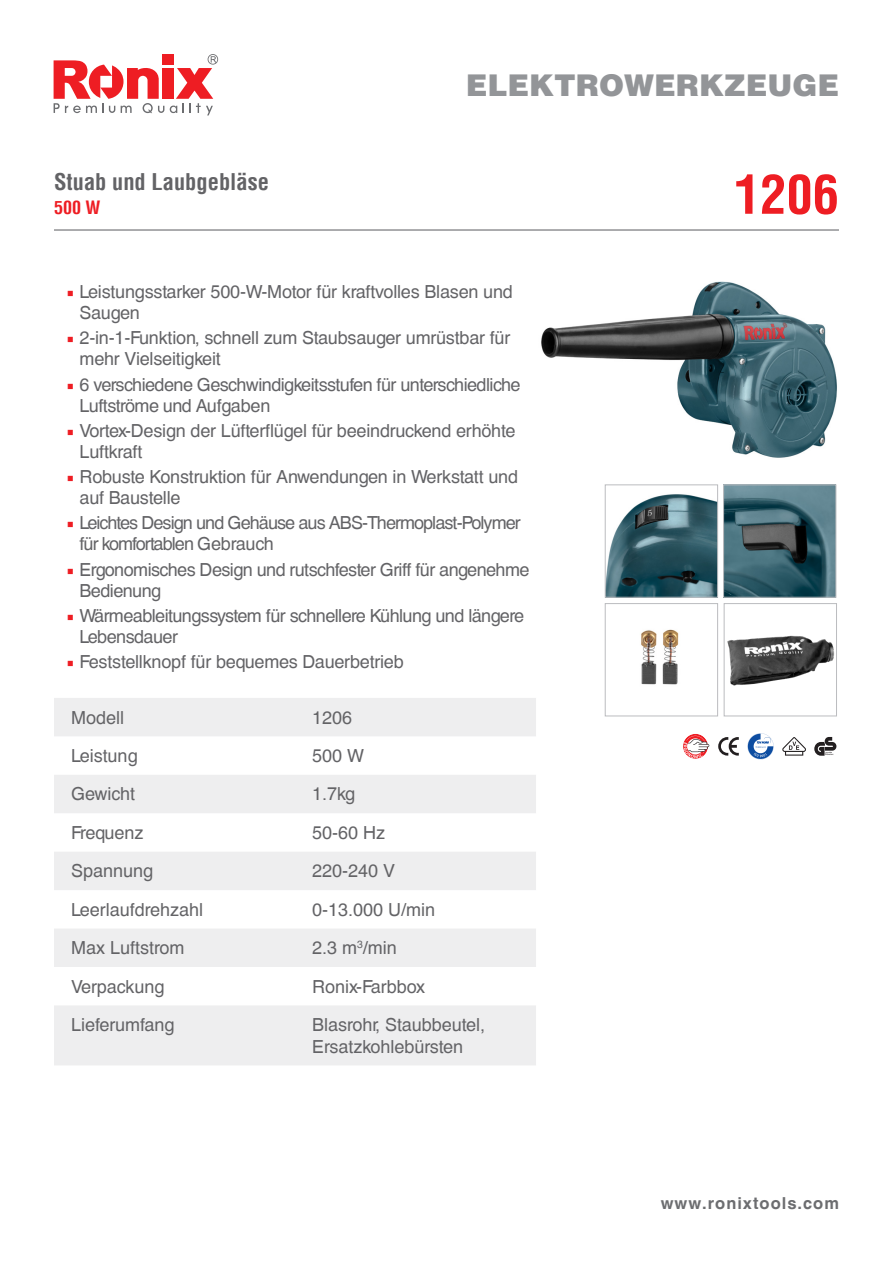
<style>
.page{position:relative;width:893px;height:1263px;background:#fff}
.page>*{position:absolute;margin:0;border:0;box-sizing:border-box;transform-origin:0 0}
.t1{font:700 condensed 52.5px "Helvetica LT";color:#ee1d23}
.t2{font:900 30px "Helvetica LT";color:#939598}
.t3{font:700 condensed 22.5px "Helvetica LT";color:#636366}
.t4{font:18px/21px "Helvetica CE";letter-spacing:-.01em;color:#636366}
.t5{font:18px/21px "Helvetica CE";letter-spacing:-.03em;color:#636366}
.t6{font:18px/21px "Helvetica CE";letter-spacing:-.05em;color:#636366}
.t7{font:700 condensed 18px "Helvetica LT";color:#ee1d23}
.t8{font:700 16.5px "Helvetica CE";letter-spacing:.06em;color:#6c6d70}
.s1{font-family:"Minion Pro";color:#ee1d23}
</style>
<div class="page">
<svg style="left:170px;top:54px;width:48px;height:61px"></svg>
<div style="left:162px;top:68px;width:11px;height:31px;background:#ee1d23"></div>
<svg style="left:54px;top:60px;width:110px;height:53px"></svg>
<div style="left:162px;top:54px;width:11px;height:11px;background:#ee1d23"></div>
<svg style="left:54px;top:698px;width:482px;height:367px;fill:#eeeeef"></svg>
<hr style="left:54px;top:229px;width:785px;height:2px;background:#6c6d70">
<img style="left:541px;top:281px;width:296px;height:177px">
<img style="left:607px;top:494px;width:109px;height:102px">
<div style="left:605px;top:484px;width:113px;height:114px;border:1px solid #bcbdc0"></div>
<img style="left:725px;top:486px;width:109px;height:110px">
<div style="left:723px;top:484px;width:113px;height:114px;border:1px solid #bcbdc0"></div>
<img style="left:727px;top:635px;width:107px;height:51px">
<div style="left:724px;top:603px;width:113px;height:113px;border:1px solid #bcbdc0"></div>
<img style="left:641px;top:629px;width:38px;height:56px">
<div style="left:605px;top:603px;width:113px;height:113px;border:1px solid #bcbdc0"></div>
<svg style="left:747px;top:733px;width:27px;height:26px"></svg>
<svg style="left:683px;top:734px;width:27px;height:25px"></svg>
<svg style="left:718px;top:737px;width:21px;height:19px"></svg>
<svg style="left:782px;top:737px;width:24px;height:19px"></svg>
<svg style="left:814px;top:737px;width:22px;height:19px"></svg>
<p class="t3" style="left:54px;top:167px;width:217px">Stuab und Laubgebläse</p>
<p class="t7" style="left:54px;top:196px;width:48px">500 W</p>
<h2 class="t2" style="left:466px;top:65px;width:375px">ELEKTROWERKZEUGE</h2>
<p class="t1" style="left:734px;top:162px;width:107px">1206</p>
<p class="t4" style="left:80px;top:281px;width:435px;text-indent:-13px"><span class="s1">■</span> Leistungsstarker 500-W-Motor für kraftvolles Blasen und<br>Saugen</p>
<p class="t4" style="left:80px;top:328px;width:432px;text-indent:-13px"><span class="s1">■</span> 2-in-1-Funktion, schnell zum Staubsauger umrüstbar für mehr Vielseitigkeit</p>
<p class="t5" style="left:80px;top:374px;width:443px;text-indent:-13px"><span class="s1">■</span> 6 verschiedene Geschwindigkeitsstufen für unterschiedliche<br>Luftströme und Aufgaben</p>
<p class="t4" style="left:80px;top:420px;width:437px;text-indent:-13px"><span class="s1">■</span> Vortex-Design der Lüfterflügel für beeindruckend erhöhte<br>Luftkraft</p>
<p class="t4" style="left:80px;top:466px;width:440px;text-indent:-13px"><span class="s1">■</span> Robuste Konstruktion für Anwendungen in Werkstatt und auf Baustelle</p>
<p class="t6" style="left:80px;top:513px;width:443px;text-indent:-13px"><span class="s1">■</span> Leichtes Design und Gehäuse aus ABS-Thermoplast-Polymer für komfortablen Gebrauch</p>
<p class="t5" style="left:80px;top:559px;width:452px;text-indent:-13px"><span class="s1">■</span> Ergonomisches Design und rutschfester Griff für angenehme<br>Bedienung</p>
<p class="t5" style="left:80px;top:605px;width:446px;text-indent:-13px"><span class="s1">■</span> Wärmeableitungssystem für schnellere Kühlung und längere<br>Lebensdauer</p>
<p class="t4" style="left:67px;top:651px;width:339px"><span class="s1">■</span> Feststellknopf für bequemes Dauerbetrieb</p>
<p class="t4" style="left:71px;top:707px;width:55px">Modell</p>
<p class="t4" style="left:312px;top:707px;width:42px">1206</p>
<p class="t4" style="left:71px;top:745px;width:68px">Leistung</p>
<p class="t4" style="left:312px;top:745px;width:54px">500 W</p>
<p class="t4" style="left:71px;top:784px;width:66px">Gewicht</p>
<p class="t4" style="left:312px;top:784px;width:45px">1.7kg</p>
<p class="t4" style="left:71px;top:822px;width:74px">Frequenz</p>
<p class="t4" style="left:312px;top:822px;width:75px">50-60 Hz</p>
<p class="t4" style="left:71px;top:861px;width:84px">Spannung</p>
<p class="t4" style="left:312px;top:861px;width:85px">220-240 V</p>
<p class="t4" style="left:71px;top:899px;width:134px">Leerlaufdrehzahl</p>
<p class="t4" style="left:312px;top:899px;width:125px">0-13.000 U/min</p>
<p class="t4" style="left:71px;top:937px;width:115px">Max Luftstrom</p>
<p class="t4" style="left:312px;top:937px;width:86px">2.3 m<sup>3</sup>/min</p>
<p class="t4" style="left:71px;top:976px;width:95px">Verpackung</p>
<p class="t4" style="left:312px;top:976px;width:115px">Ronix-Farbbox</p>
<p class="t4" style="left:71px;top:1014px;width:105px">Lieferumfang</p>
<p class="t4" style="left:312px;top:1014px;width:175px;line-height:21.6px">Blasrohr, Staubbeutel,<br>Ersatzkohlebürsten</p>
<p class="t8" style="left:661px;top:1193px;width:180px">www.ronixtools.com</p>
</div>
